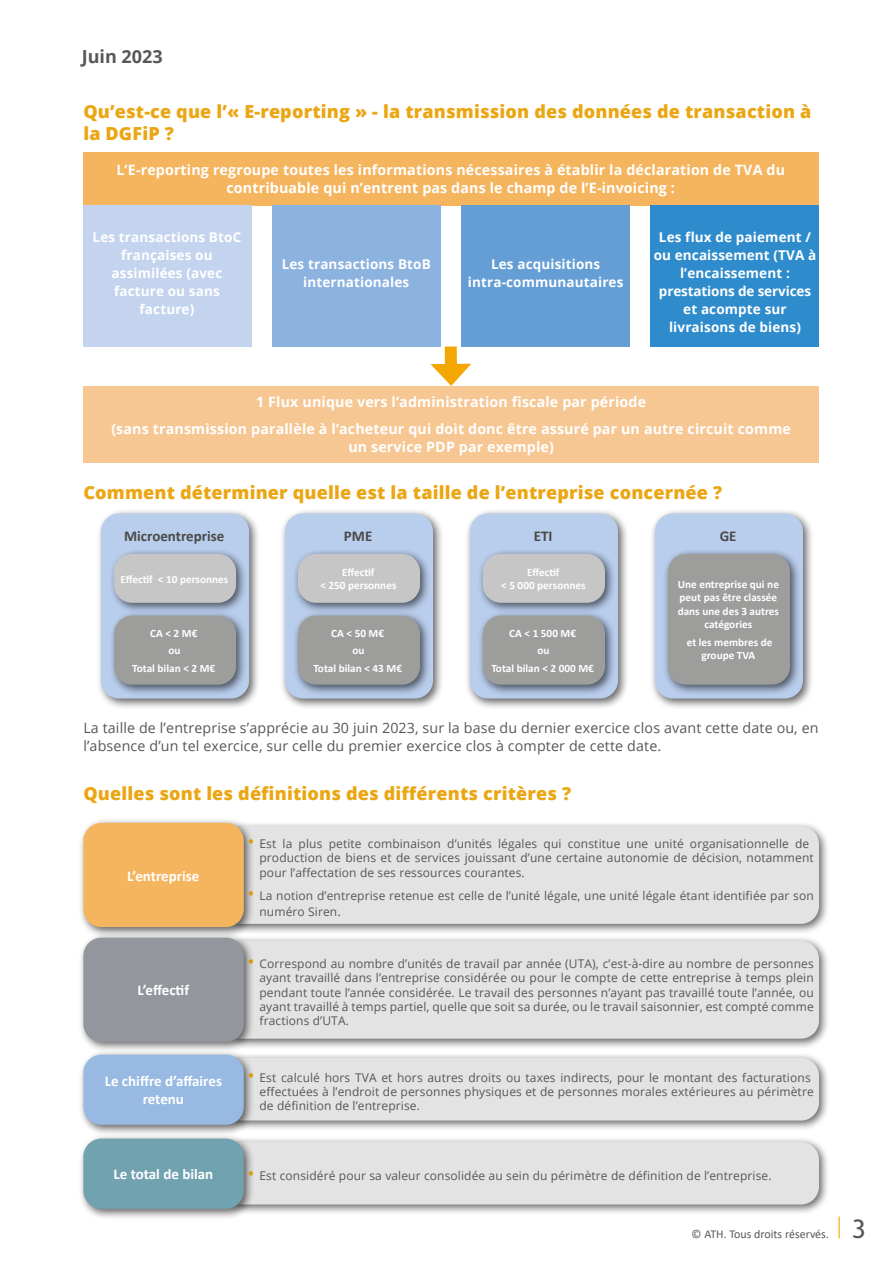
<style>
.page{position:relative;width:893px;height:1263px;background:#fff}
.page>*{position:absolute;margin:0;border:0;box-sizing:border-box;transform-origin:0 0}
.t1{font:27.45px "Alber";color:#575756}
.t2{font:800 18px/21.6px "Open Sans";letter-spacing:.01em;color:#eba614}
.t3{font:700 18px "Open Sans";color:#575756}
.t4{font:700 15px/18px "Calibri";color:#fff;text-align:center}
.t5{font:700 15px "Calibri";color:#4a4a49}
.t6{font:700 14.25px/18px "Open Sans";letter-spacing:.01em;color:#fff;text-align:center}
.t7{font:14.25px/18px "Open Sans";letter-spacing:.01em;color:#575756}
.t8{font:700 13.5px/18px "Open Sans";letter-spacing:.01em;color:#fff;text-align:center}
.t9{font:12px/14.4px "Open Sans";letter-spacing:.01em;color:#575756}
.t10{font:12px "Calibri";color:#575756}
.t11{font:700 11.25px/17.7px "Calibri";color:#fff;text-align:center}
.s1{font-size:18px;color:#f4a700}
.s2{font-size:12.75px}
</style>
<div class="page">
<hr style="left:838px;top:1216px;width:2px;height:22px;background:#f4a700">
<div style="left:83px;top:152px;width:736px;height:53px;background:#f5b55f"></div>
<div style="left:83px;top:205px;width:168px;height:142px;background:#c4d4ef"></div>
<div style="left:272px;top:205px;width:168px;height:142px;background:#8cb2df"></div>
<div style="left:462px;top:205px;width:168px;height:142px;background:#649ed5"></div>
<div style="left:651px;top:205px;width:168px;height:142px;background:#2f8ccc"></div>
<div style="left:83px;top:386px;width:736px;height:76px;background:#f6c793"></div>
<div style="left:445px;top:347px;width:12px;height:26px;background:#f4a700"></div>
<svg style="left:430px;top:364px;width:41px;height:22px"></svg>
<div style="left:96px;top:508px;width:164px;height:202px;background:#000;opacity:.6"></div>
<div style="left:101px;top:513px;width:148px;height:185px;background:#b9cdec;border-radius:18px"></div>
<div style="left:109px;top:549px;width:138px;height:65px;background:#000;opacity:.6"></div>
<div style="left:114px;top:554px;width:122px;height:49px;background:#c6c6c6;border-radius:18px"></div>
<div style="left:109px;top:610px;width:138px;height:86px;background:#000;opacity:.6"></div>
<div style="left:114px;top:615px;width:122px;height:70px;background:#9d9d9c;border-radius:18px"></div>
<div style="left:280px;top:508px;width:164px;height:202px;background:#000;opacity:.6"></div>
<div style="left:285px;top:513px;width:148px;height:185px;background:#b9cdec;border-radius:18px"></div>
<div style="left:293px;top:549px;width:138px;height:65px;background:#000;opacity:.6"></div>
<div style="left:298px;top:554px;width:122px;height:49px;background:#c6c6c6;border-radius:18px"></div>
<div style="left:293px;top:610px;width:138px;height:86px;background:#000;opacity:.6"></div>
<div style="left:298px;top:615px;width:122px;height:70px;background:#9d9d9c;border-radius:18px"></div>
<div style="left:464px;top:508px;width:165px;height:202px;background:#000;opacity:.6"></div>
<div style="left:470px;top:513px;width:148px;height:185px;background:#b9cdec;border-radius:18px"></div>
<div style="left:478px;top:549px;width:138px;height:65px;background:#000;opacity:.6"></div>
<div style="left:483px;top:554px;width:122px;height:49px;background:#c6c6c6;border-radius:18px"></div>
<div style="left:478px;top:610px;width:138px;height:86px;background:#000;opacity:.6"></div>
<div style="left:483px;top:615px;width:122px;height:70px;background:#9d9d9c;border-radius:18px"></div>
<div style="left:649px;top:508px;width:165px;height:202px;background:#000;opacity:.6"></div>
<div style="left:655px;top:513px;width:148px;height:185px;background:#b9cdec;border-radius:18px"></div>
<div style="left:662px;top:549px;width:139px;height:147px;background:#000;opacity:.6"></div>
<div style="left:668px;top:554px;width:122px;height:131px;background:#9d9d9c;border-radius:18px"></div>
<div style="left:230px;top:821px;width:600px;height:114px;background:#000;opacity:.6"></div>
<div style="left:255px;top:826px;width:564px;height:98px;background:#e3e3e3"></div>
<div style="left:78px;top:818px;width:177px;height:120px;background:#000;opacity:.6"></div>
<div style="left:83px;top:823px;width:161px;height:104px;background:#f5b55f;border-radius:18px"></div>
<div style="left:230px;top:936px;width:600px;height:114px;background:#000;opacity:.6"></div>
<div style="left:255px;top:941px;width:564px;height:98px;background:#e3e3e3"></div>
<div style="left:78px;top:932px;width:177px;height:121px;background:#000;opacity:.6"></div>
<div style="left:83px;top:938px;width:161px;height:104px;background:#93969d;border-radius:18px"></div>
<div style="left:230px;top:1053px;width:600px;height:78px;background:#000;opacity:.6"></div>
<div style="left:255px;top:1058px;width:564px;height:62px;background:#e3e3e3"></div>
<div style="left:78px;top:1049px;width:177px;height:87px;background:#000;opacity:.6"></div>
<div style="left:83px;top:1054px;width:161px;height:71px;background:#97b9e2;border-radius:18px"></div>
<div style="left:230px;top:1137px;width:600px;height:78px;background:#000;opacity:.6"></div>
<div style="left:255px;top:1142px;width:564px;height:62px;background:#e3e3e3"></div>
<div style="left:78px;top:1133px;width:177px;height:87px;background:#000;opacity:.6"></div>
<div style="left:83px;top:1138px;width:161px;height:71px;background:#71a2b0;border-radius:18px"></div>
<h2 class="t3" style="left:82px;top:43px;width:82px">Juin 2023</h2>
<h2 class="t2" style="left:83px;top:100px;width:729px">Qu’est-ce que l’« E-reporting » - la transmission des données de transaction à la DGFiP ?</h2>
<p class="t6" style="left:116px;top:161px;width:670px">L’E-reporting regroupe toutes les informations nécessaires à établir la déclaration de TVA du contribuable qui n’entrent pas dans le champ de l’E-invoicing :</p>
<p class="t8" style="left:93px;top:228px;width:150px">Les transactions BtoC françaises ou assimilées (avec facture ou sans facture)</p>
<p class="t8" style="left:654px;top:228px;width:164px">Les flux de paiement / ou encaissement (TVA à l’encaissement : prestations de services et acompte sur livraisons de biens)</p>
<p class="t8" style="left:282px;top:254px;width:151px">Les transactions BtoB internationales</p>
<p class="t8" style="left:468px;top:254px;width:157px">Les acquisitions intra-communautaires</p>
<p class="t6" style="left:111px;top:389px;width:681px;line-height:26.5px">1 Flux unique vers l’administration fiscale par période<br>(sans transmission parallèle à l’acheteur qui doit donc être assuré par un autre circuit comme</p>
<p class="t6" style="left:348px;top:437px;width:207px">un service PDP par exemple)</p>
<h2 class="t2" style="left:83px;top:480px;width:640px">Comment déterminer quelle est la taille de l’entreprise concernée ?</h2>
<p class="t5" style="left:124px;top:525px;width:102px">Microentreprise</p>
<p class="t11" style="left:121px;top:570px;width:109px">Effectif &lt; 10 personnes</p>
<p class="t5" style="left:720px;top:525px;width:18px">GE</p>
<p class="t11" style="left:678px;top:577px;width:103px;line-height:13.5px">Une entreprise qui ne peut pas être classée dans une des 3 autres catégories</p>
<p class="t11" style="left:687px;top:635px;width:87px;line-height:13.5px">et les membres de groupe TVA</p>
<p class="t5" style="left:534px;top:525px;width:20px">ETI</p>
<p class="t11" style="left:501px;top:565px;width:86px;line-height:13.5px">Effectif<br>&lt; 5 000 personnes</p>
<p class="t11" style="left:491px;top:624px;width:104px">CA &lt; 1 500 M€<br>ou<br>Total bilan &lt; 2 000 M€</p>
<p class="t5" style="left:344px;top:525px;width:30px">PME</p>
<p class="t11" style="left:320px;top:565px;width:78px;line-height:13.5px">Effectif<br>&lt; 250 personnes</p>
<p class="t11" style="left:313px;top:624px;width:90px">CA &lt; 50 M€<br>ou<br>Total bilan &lt; 43 M€</p>
<p class="t11" style="left:132px;top:624px;width:84px">CA &lt; 2 M€<br>ou<br>Total bilan &lt; 2 M€</p>
<p class="t7" style="left:83px;top:718px;width:737px">La taille de l’entreprise s’apprécie au 30 juin 2023, sur la base du dernier exercice clos avant cette date ou, en l’absence d’un tel exercice, sur celle du premier exercice clos à compter de cette date.</p>
<h2 class="t2" style="left:83px;top:782px;width:489px">Quelles sont les définitions des différents critères ?</h2>
<p class="t9" style="left:259px;top:836px;width:556px;text-indent:-12px"><span class="s1">•</span> Est la plus petite combinaison d’unités légales qui constitue une unité organisationnelle de production de biens et de services jouissant d’une certaine autonomie de décision, notamment pour l’affectation de ses ressources courantes.</p>
<p class="t9" style="left:259px;top:888px;width:556px;line-height:15.3px;text-indent:-12px"><span class="s1">•</span> La notion d’entreprise retenue est celle de l’unité légale, une unité légale étant identifiée par son numéro Siren<span class="s2">.</span></p>
<p class="t4" style="left:127px;top:866px;width:74px">L’entreprise</p>
<p class="t4" style="left:138px;top:981px;width:53px">L’effectif</p>
<p class="t4" style="left:105px;top:1072px;width:119px">Le chiffre d’affaires retenu</p>
<p class="t9" style="left:259px;top:956px;width:556px;text-align:justify;text-indent:-12px"><span class="s1">•</span> Correspond au nombre d’unités de travail par année (UTA), c’est-à-dire au nombre de personnes ayant travaillé dans l’entreprise considérée ou pour le compte de cette entreprise à temps plein pendant toute l’année considérée. Le travail des personnes n’ayant pas travaillé toute l’année, ou ayant travaillé à temps partiel, quelle que soit sa durée, ou le travail saisonnier, est compté comme fractions d’UTA.</p>
<p class="t9" style="left:259px;top:1070px;width:556px;text-indent:-12px"><span class="s1">•</span> Est calculé hors TVA et hors autres droits ou taxes indirects, pour le montant des facturations effectuées à l’endroit de personnes physiques et de personnes morales extérieures au périmètre de définition de l’entreprise.</p>
<p class="t4" style="left:113px;top:1165px;width:101px">Le total de bilan</p>
<p class="t9" style="left:248px;top:1168px;width:525px"><span class="s1">•</span> Est considéré pour sa valeur consolidée au sein du périmètre de définition de l’entreprise.</p>
<p class="t10" style="left:692px;top:1226px;width:139px">© ATH. Tous droits réservés.</p>
<h1 class="t1" style="left:851px;top:1212px;width:16px">3</h1>
</div>
